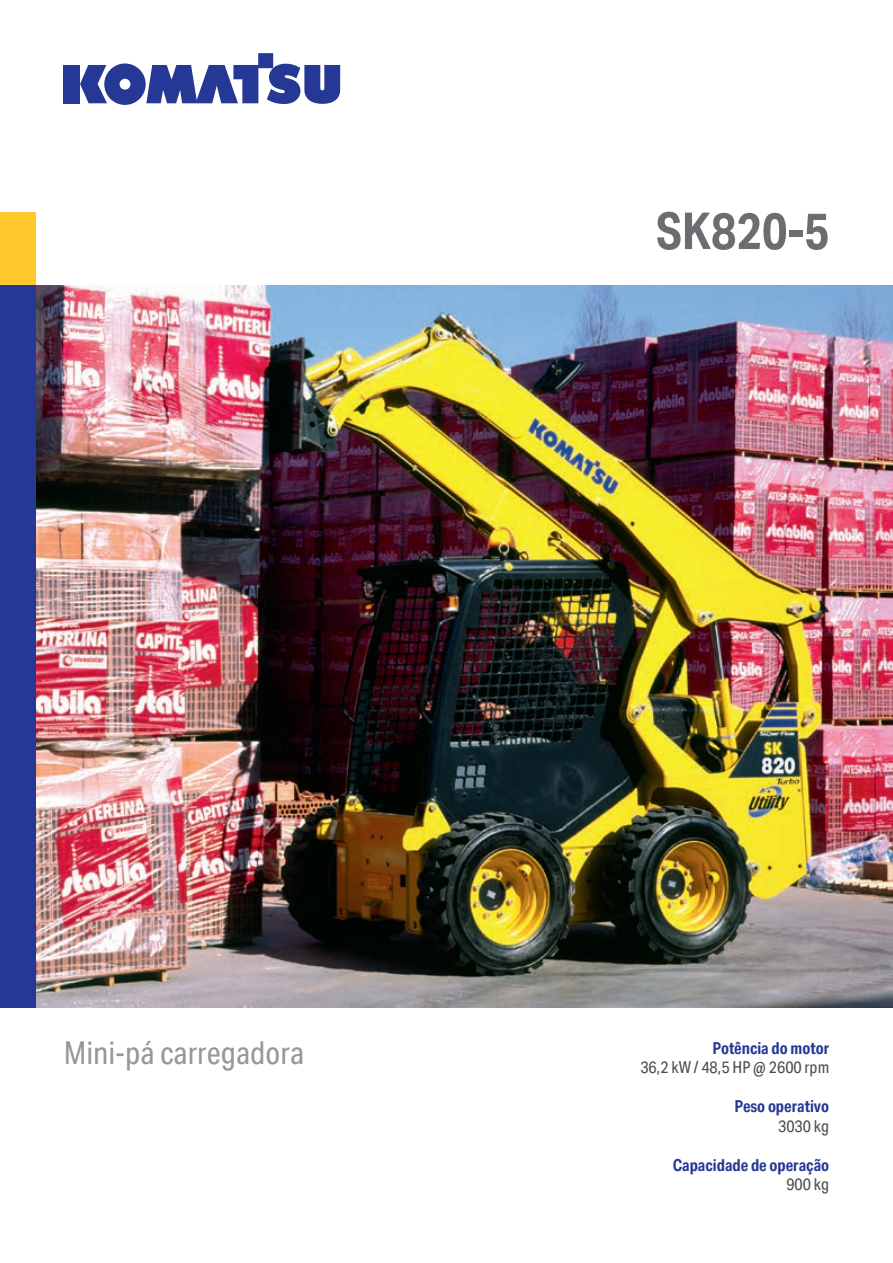
<style>
.page{position:relative;width:893px;height:1263px;background:#fff}
.page>*{position:absolute;margin:0;border:0;box-sizing:border-box;transform-origin:0 0}
.t1{font:700 51px "Aktiv Grotesk Cd";color:#6c6d70}
.t2{font:31.5px "Aktiv Grotesk Cd";color:#95979a}
.t3{font:700 16.5px "Aktiv Grotesk Cd";color:#263895}
.t4{font:16.5px "Aktiv Grotesk Cd";color:#4b4c4d}
</style>
<div class="page">
<img style="left:36px;top:285px;width:857px;height:722px">
<div style="left:64px;top:65px;width:16px;height:38px;background:#263895"></div>
<svg style="left:80px;top:53px;width:260px;height:52px"></svg>
<div style="left:0;top:213px;width:36px;height:85px;background:#fec92d"></div>
<div style="left:0;top:285px;width:36px;height:723px;background:#263895"></div>
<h2 class="t2" style="left:64px;top:1035px;width:242px">Mini-pá carregadora</h2>
<h1 class="t1" style="left:656px;top:202px;width:175px">SK820-5</h1>
<p class="t3" style="left:712px;top:1038px;width:118px">Potência do motor</p>
<p class="t4" style="left:640px;top:1058px;width:190px">36,2 kW / 48,5 HP @ 2600 rpm</p>
<p class="t3" style="left:734px;top:1097px;width:96px">Peso operativo</p>
<p class="t4" style="left:778px;top:1116px;width:53px">3030 kg</p>
<p class="t3" style="left:673px;top:1155px;width:158px">Capacidade de operação</p>
<p class="t4" style="left:786px;top:1175px;width:44px">900 kg</p>
</div>
